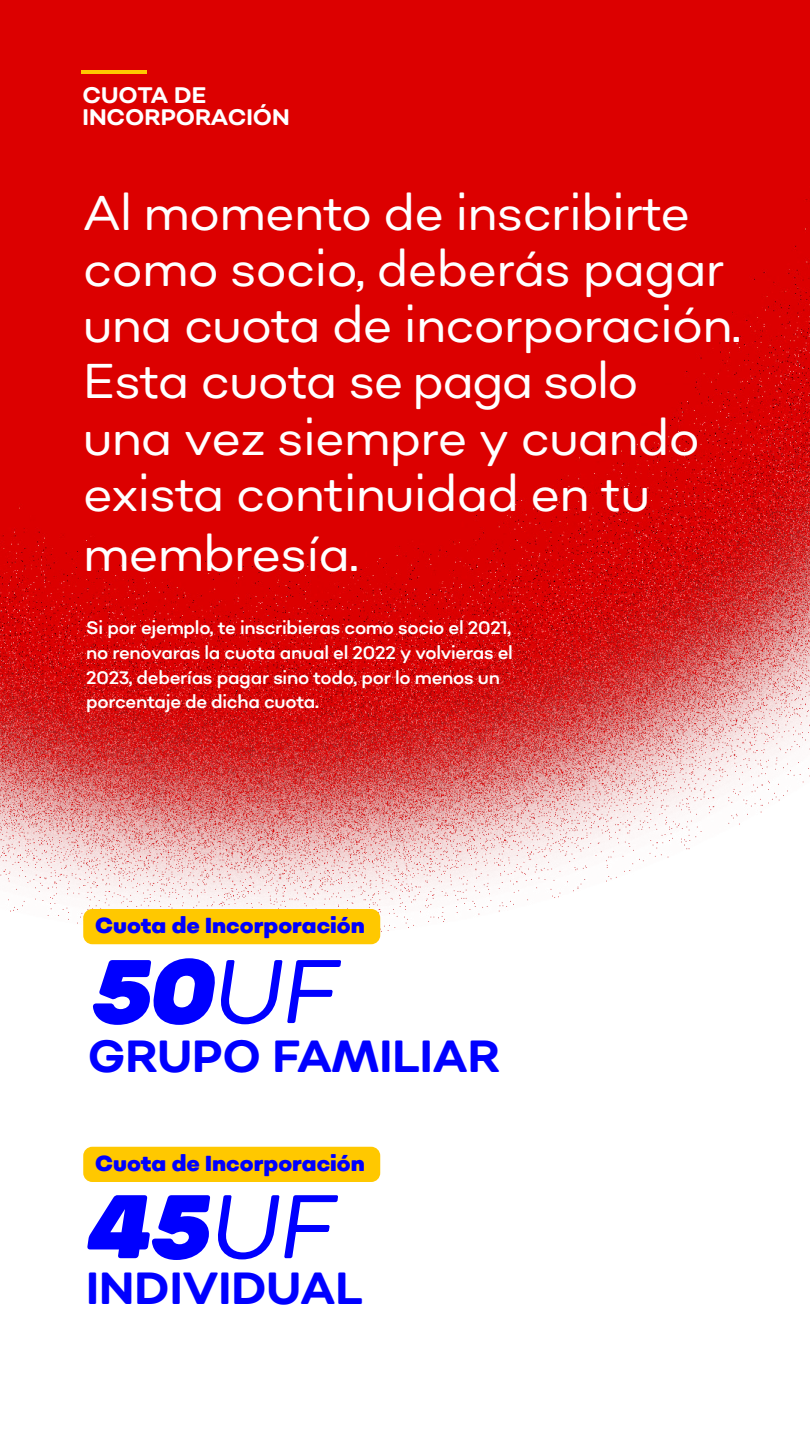
<style>
.page{position:relative;width:810px;height:1440px;background:#fff}
.page>*{position:absolute;margin:0;border:0;box-sizing:border-box;transform-origin:0 0}
.t1{font:italic 900 90px "Sonny Vol 2";color:#00f}
.t2{font:48.75px/56.8px "Sonny Vol 2";letter-spacing:-.015em;color:#fff}
.t3{font:700 45px "Sonny Vol 2";color:#00f}
.t4{font:700 22.5px/22.5px "Sonny Vol 2";color:#fff}
.t5{font:900 21.75px "Sonny Vol 2";color:#00f}
.t6{font:18px/24.8px "Sonny Vol 2";letter-spacing:-.015em;color:#fff}
.s1{font-weight:400}
</style>
<div class="page">
<img style="left:0;top:0;width:810px;height:945px">
<hr style="left:81px;top:70px;width:65px;height:4px;background:#ffc800">
<div style="left:83px;top:909px;width:297px;height:35px;background:#ffc800;border-radius:9px"></div>
<div style="left:83px;top:1147px;width:297px;height:35px;background:#ffc800;border-radius:9px"></div>
<p class="t4" style="left:82px;top:84px;width:209px">CUOTA DE<br>INCORPORACIÓN</p>
<h2 class="t2" style="left:83px;top:183px;width:659px">Al momento de inscribirte como socio, deberás pagar una cuota de incorporación.<br>Esta cuota se paga solo<br>una vez siempre y cuando exista continuidad en tu membresía.</h2>
<p class="t6" style="left:86px;top:615px;width:428px">Si por ejemplo, te inscribieras como socio el 2021, no renovaras la cuota anual el 2022 y volvieras el 2023, deberías pagar sino todo, por lo menos un porcentaje de dicha cuota.</p>
<p class="t5" style="left:95px;top:911px;width:271px">Cuota de Incorporación</p>
<h1 class="t1" style="left:94px;top:931px;width:248px">50<span class="s1">UF</span></h1>
<h3 class="t3" style="left:88px;top:1027px;width:414px">GRUPO FAMILIAR</h3>
<p class="t5" style="left:95px;top:1149px;width:271px">Cuota de Incorporación</p>
<h1 class="t1" style="left:89px;top:1166px;width:251px">45<span class="s1">UF</span></h1>
<h3 class="t3" style="left:86px;top:1259px;width:278px">INDIVIDUAL</h3>
</div>
